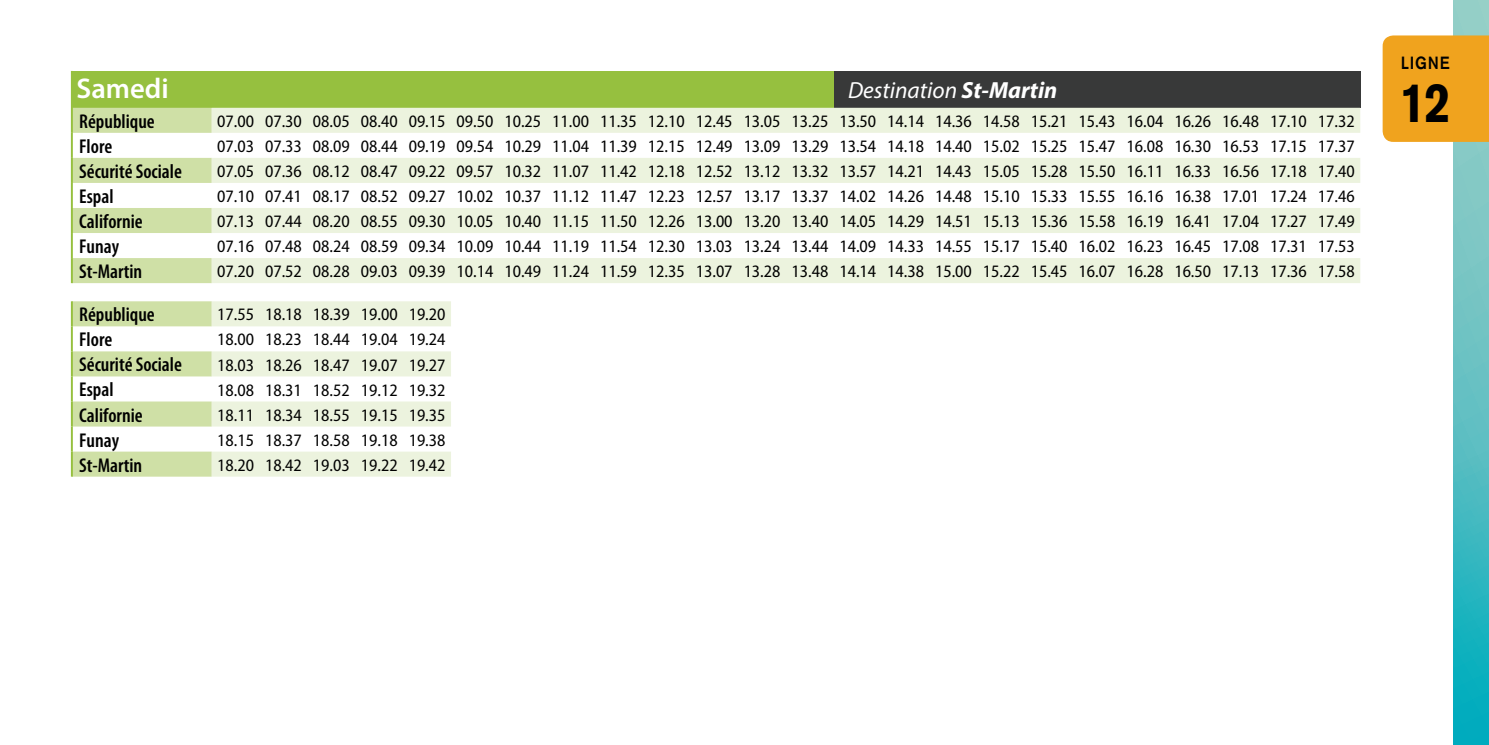
<style>
.page{position:relative;width:1489px;height:745px;background:#fff}
.page>*{position:absolute;margin:0;border:0;box-sizing:border-box;transform-origin:0 0}
.t1{font:700 55px "Akzidenz Grotesk BE";color:#000;scale:.85 1}
.t2{font:600 28.5px "Myriad Pro";color:#fff}
.t3{font:italic 23.25px "Myriad Pro";color:#fff}
.t4{font:600 condensed 20px "Myriad Pro";color:#000}
.t5{font:semi-condensed 17.5px "Myriad Pro";color:#000}
.t6{font:500 17.5px "Akzidenz Grotesk BE";letter-spacing:.05em;color:#000;scale:.9 1}
.s1{font-weight:700}
</style>
<div class="page">
<svg style="left:1453px;top:0;width:35px;height:744px"></svg>
<div style="left:72px;top:71px;width:761px;height:37px;background:#96c03f"></div>
<div style="left:833px;top:71px;width:527px;height:37px;background:#383939"></div>
<svg style="left:73px;top:108px;width:139px;height:175px"></svg>
<svg style="left:212px;top:108px;width:1148px;height:175px;fill:#ecf3de"></svg>
<hr style="left:71px;top:71px;width:2px;height:37px;background:#96c03f">
<hr style="left:71px;top:108px;width:2px;height:25px;background:#96c03f">
<hr style="left:71px;top:133px;width:2px;height:25px;background:#96c03f">
<hr style="left:71px;top:158px;width:2px;height:25px;background:#96c03f">
<hr style="left:71px;top:183px;width:2px;height:25px;background:#96c03f">
<hr style="left:71px;top:208px;width:2px;height:25px;background:#96c03f">
<hr style="left:71px;top:233px;width:2px;height:25px;background:#96c03f">
<hr style="left:71px;top:258px;width:2px;height:25px;background:#96c03f">
<svg style="left:73px;top:301px;width:378px;height:175px"></svg>
<hr style="left:71px;top:301px;width:2px;height:25px;background:#96c03f">
<hr style="left:71px;top:326px;width:2px;height:25px;background:#96c03f">
<hr style="left:71px;top:351px;width:2px;height:25px;background:#96c03f">
<hr style="left:71px;top:376px;width:2px;height:25px;background:#96c03f">
<hr style="left:71px;top:401px;width:2px;height:25px;background:#96c03f">
<hr style="left:71px;top:426px;width:2px;height:25px;background:#96c03f">
<hr style="left:71px;top:451px;width:2px;height:25px;background:#96c03f">
<div style="left:1382px;top:35px;width:106px;height:107px;background:#f0a31e"></div>
<h2 class="t2" style="left:76px;top:71px;width:94px">Samedi</h2>
<h3 class="t3" style="left:848px;top:76px;width:211px">Destination <span class="s1">St-Martin</span></h3>
<p class="t4" style="left:79px;top:110px;width:77px">République</p>
<p class="t5" style="left:217px;top:111px;width:1138px">07.00 07.30 08.05 08.40 09.15 09.50 10.25 11.00 11.35 12.10 12.45 13.05 13.25 13.50 14.14 14.36 14.58 15.21 15.43 16.04 16.26 16.48 17.10 17.32</p>
<p class="t4" style="left:79px;top:135px;width:35px">Flore</p>
<p class="t5" style="left:217px;top:136px;width:1138px">07.03 07.33 08.09 08.44 09.19 09.54 10.29 11.04 11.39 12.15 12.49 13.09 13.29 13.54 14.18 14.40 15.02 15.25 15.47 16.08 16.30 16.53 17.15 17.37</p>
<p class="t4" style="left:79px;top:160px;width:104px">Sécurité Sociale</p>
<p class="t5" style="left:217px;top:161px;width:1138px">07.05 07.36 08.12 08.47 09.22 09.57 10.32 11.07 11.42 12.18 12.52 13.12 13.32 13.57 14.21 14.43 15.05 15.28 15.50 16.11 16.33 16.56 17.18 17.40</p>
<p class="t4" style="left:79px;top:185px;width:36px">Espal</p>
<p class="t5" style="left:217px;top:186px;width:1138px">07.10 07.41 08.17 08.52 09.27 10.02 10.37 11.12 11.47 12.23 12.57 13.17 13.37 14.02 14.26 14.48 15.10 15.33 15.55 16.16 16.38 17.01 17.24 17.46</p>
<p class="t4" style="left:79px;top:210px;width:65px">Californie</p>
<p class="t5" style="left:217px;top:211px;width:1138px">07.13 07.44 08.20 08.55 09.30 10.05 10.40 11.15 11.50 12.26 13.00 13.20 13.40 14.05 14.29 14.51 15.13 15.36 15.58 16.19 16.41 17.04 17.27 17.49</p>
<p class="t4" style="left:79px;top:235px;width:41px">Funay</p>
<p class="t5" style="left:217px;top:236px;width:1138px">07.16 07.48 08.24 08.59 09.34 10.09 10.44 11.19 11.54 12.30 13.03 13.24 13.44 14.09 14.33 14.55 15.17 15.40 16.02 16.23 16.45 17.08 17.31 17.53</p>
<p class="t4" style="left:79px;top:260px;width:64px">St-Martin</p>
<p class="t5" style="left:217px;top:262px;width:1138px">07.20 07.52 08.28 09.03 09.39 10.14 10.49 11.24 11.59 12.35 13.07 13.28 13.48 14.14 14.38 15.00 15.22 15.45 16.07 16.28 16.50 17.13 17.36 17.58</p>
<p class="t4" style="left:79px;top:303px;width:77px">République</p>
<p class="t5" style="left:217px;top:305px;width:230px">17.55 18.18 18.39 19.00 19.20</p>
<p class="t4" style="left:79px;top:328px;width:35px">Flore</p>
<p class="t5" style="left:217px;top:330px;width:230px">18.00 18.23 18.44 19.04 19.24</p>
<p class="t4" style="left:79px;top:353px;width:104px">Sécurité Sociale</p>
<p class="t5" style="left:217px;top:355px;width:230px">18.03 18.26 18.47 19.07 19.27</p>
<p class="t4" style="left:79px;top:378px;width:36px">Espal</p>
<p class="t5" style="left:217px;top:380px;width:230px">18.08 18.31 18.52 19.12 19.32</p>
<p class="t4" style="left:79px;top:403px;width:65px">Californie</p>
<p class="t5" style="left:217px;top:405px;width:230px">18.11 18.34 18.55 19.15 19.35</p>
<p class="t4" style="left:79px;top:428px;width:41px">Funay</p>
<p class="t5" style="left:217px;top:430px;width:230px">18.15 18.37 18.58 19.18 19.38</p>
<p class="t4" style="left:79px;top:454px;width:64px">St-Martin</p>
<p class="t5" style="left:217px;top:455px;width:230px">18.20 18.42 19.03 19.22 19.42</p>
<p class="t6" style="left:1400px;top:52px;width:56px">LIGNE</p>
<h1 class="t1" style="left:1399px;top:70px;width:62px">12</h1>
</div>
